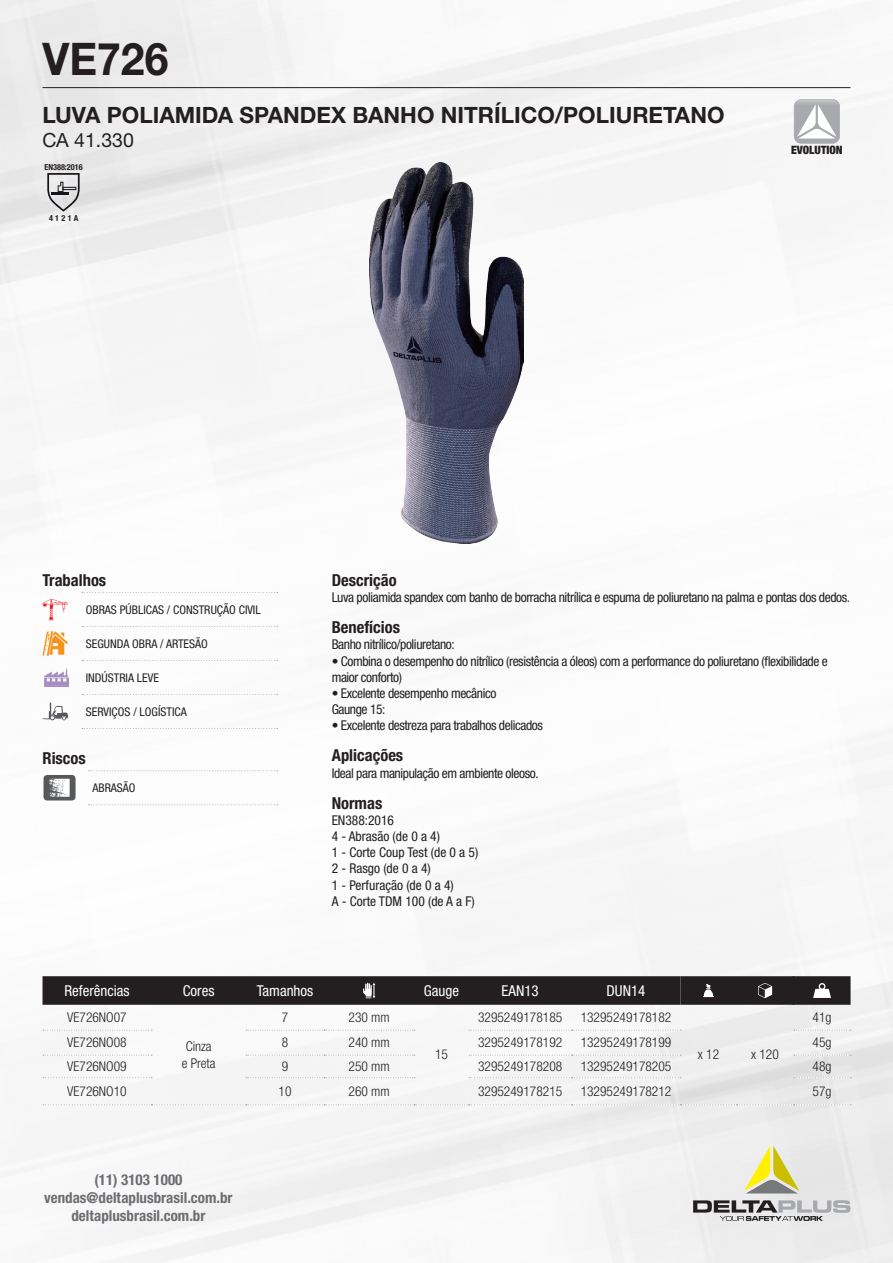
<style>
.page{position:relative;width:893px;height:1263px;background:#fff}
.page>*{position:absolute;margin:0;border:0;box-sizing:border-box;transform-origin:0 0}
.nome_do_produto{font:700 45px "Helvetica Neue LTW1 G";color:#231f20;scale:.95 1}
.nome_do_produto_subt{font:700 22.5px "Helvetica Neue LTW1 G";color:#231f20}
.nome_do_produto_subt-2{font:19.5px "Helvetica Neue LTW1 G";color:#231f20}
.texto_titulo{font:700 condensed 16.5px "Helvetica Neue LTW1 G";color:#231f20}
.nome_do_produto-2{font:700 condensed 16.5px "Helvetica Neue LTW1 G";color:#231f20}
.t1{font:700 condensed 15px/18px "Helvetica Neue LTW1 G";color:#6c6d70;text-align:center}
.tabela_titulo{font:condensed 15px "Helvetica Neue LTW1 G";color:#fff}
.texto{font:condensed 13.5px/16.2px "Helvetica Neue LTW1 G";letter-spacing:-.03em;color:#231f20}
.tabela_texto{font:300 condensed 13.5px "Helvetica Neue LTW1 G";color:#231f20}
.texto-2{font:condensed 13.5px "Helvetica Neue LTW1 G";color:#231f20}
.tabela_aplicacoes_te{font:condensed 12px "Helvetica Neue LTW1 G";color:#231f20}
.t2{font:900 condensed 11.55px "Helvetica Neue LT Std";color:#231f20}
.texto-3{font:700 condensed 8.25px "Helvetica Neue LTW1 G";color:#231f20}
</style>
<div class="page">
<img style="left:0;top:0;width:893px;height:1263px">
<svg style="left:744px;top:1145px;width:55px;height:48px;background:#d9d597"></svg>
<svg style="left:693px;top:1200px;width:157px;height:21px;background:#abaaab"></svg>
<hr style="left:43px;top:87px;width:807px;height:1px;background:#231f20">
<svg style="left:82px;top:592px;width:196px;height:1px"></svg>
<svg style="left:82px;top:626px;width:196px;height:1px"></svg>
<svg style="left:82px;top:660px;width:196px;height:1px"></svg>
<svg style="left:82px;top:694px;width:196px;height:1px"></svg>
<svg style="left:82px;top:728px;width:196px;height:1px"></svg>
<svg style="left:43px;top:599px;width:25px;height:21px"></svg>
<svg style="left:43px;top:631px;width:25px;height:25px"></svg>
<svg style="left:44px;top:669px;width:24px;height:18px"></svg>
<svg style="left:43px;top:703px;width:25px;height:17px"></svg>
<svg style="left:89px;top:770px;width:189px;height:1px"></svg>
<svg style="left:89px;top:804px;width:189px;height:1px"></svg>
<div style="left:44px;top:775px;width:32px;height:25px;background:#57585a;border-radius:4px"></div>
<svg style="left:49px;top:779px;width:21px;height:18px"></svg>
<svg style="left:43px;top:1030px;width:109px;height:1px"></svg>
<svg style="left:246px;top:1030px;width:169px;height:1px"></svg>
<svg style="left:469px;top:1030px;width:212px;height:1px"></svg>
<svg style="left:794px;top:1030px;width:57px;height:1px"></svg>
<svg style="left:43px;top:1055px;width:109px;height:1px"></svg>
<svg style="left:246px;top:1055px;width:169px;height:1px"></svg>
<svg style="left:469px;top:1055px;width:212px;height:1px"></svg>
<svg style="left:794px;top:1055px;width:57px;height:1px"></svg>
<svg style="left:246px;top:1077px;width:169px;height:1px"></svg>
<svg style="left:43px;top:1077px;width:109px;height:1px"></svg>
<svg style="left:469px;top:1077px;width:212px;height:1px"></svg>
<svg style="left:794px;top:1077px;width:57px;height:1px"></svg>
<svg style="left:43px;top:1104px;width:808px;height:1px"></svg>
<svg style="left:43px;top:976px;width:807px;height:29px;background:#2a2627"></svg>
<svg style="left:794px;top:99px;width:46px;height:45px"></svg>
<svg style="left:47px;top:173px;width:33px;height:39px"></svg>
<hr style="left:62px;top:187px;width:14px;height:3px;background:#18151a">
<hr style="left:51px;top:192px;width:17px;height:3px;background:#18151a">
<img style="left:369px;top:162px;width:155px;height:381px">
<p class="nome_do_produto" style="left:43px;top:31px;width:134px">VE726</p>
<p class="nome_do_produto_subt" style="left:43px;top:101px;width:683px">LUVA POLIAMIDA SPANDEX BANHO NITRÍLICO/POLIURETANO</p>
<p class="nome_do_produto_subt-2" style="left:43px;top:128px;width:93px">CA 41.330</p>
<p class="texto-3" style="left:44px;top:162px;width:40px">EN388:2016</p>
<p class="texto-3" style="left:49px;top:213px;width:31px">4 1 2 1 A</p>
<p class="t2" style="left:791px;top:143px;width:53px">EVOLUTION</p>
<p class="nome_do_produto-2" style="left:43px;top:570px;width:65px">Trabalhos</p>
<p class="tabela_aplicacoes_te" style="left:86px;top:602px;width:176px">OBRAS PÚBLICAS / CONSTRUÇÃO CIVIL</p>
<p class="tabela_aplicacoes_te" style="left:86px;top:636px;width:124px">SEGUNDA OBRA / ARTESÃO</p>
<p class="tabela_aplicacoes_te" style="left:86px;top:670px;width:75px">INDÚSTRIA LEVE</p>
<p class="tabela_aplicacoes_te" style="left:86px;top:704px;width:102px">SERVIÇOS / LOGÍSTICA</p>
<p class="nome_do_produto-2" style="left:43px;top:748px;width:45px">Riscos</p>
<p class="tabela_aplicacoes_te" style="left:92px;top:781px;width:45px">ABRASÃO</p>
<p class="texto_titulo" style="left:332px;top:570px;width:67px">Descrição</p>
<p class="texto" style="left:332px;top:589px;width:520px">Luva poliamida spandex com banho de borracha nitrílica e espuma de poliuretano na palma e pontas dos dedos.</p>
<p class="texto_titulo" style="left:332px;top:617px;width:70px">Benefícios</p>
<p class="texto" style="left:332px;top:637px;width:125px">Banho nitrílico/poliuretano:</p>
<p class="texto" style="left:332px;top:653px;width:498px">• Combina o desempenho do nitrílico (resistência a óleos) com a performance do poliuretano (flexibilidade e maior conforto)</p>
<p class="texto" style="left:332px;top:685px;width:166px">• Excelente desempenho mecânico</p>
<p class="texto" style="left:332px;top:701px;width:55px">Gaunge 15:</p>
<p class="texto" style="left:332px;top:718px;width:213px">• Excelente destreza para trabalhos delicados</p>
<p class="texto_titulo" style="left:332px;top:746px;width:73px">Aplicações</p>
<p class="texto" style="left:332px;top:765px;width:208px">Ideal para manipulação em ambiente oleoso.</p>
<p class="texto_titulo" style="left:332px;top:793px;width:52px">Normas</p>
<p class="texto-2" style="left:332px;top:812px;width:64px">EN388:2016</p>
<p class="texto-2" style="left:332px;top:828px;width:110px">4 - Abrasão (de 0 a 4)</p>
<p class="texto-2" style="left:332px;top:844px;width:148px">1 - Corte Coup Test (de 0 a 5)</p>
<p class="texto" style="left:332px;top:861px;width:101px">2 - Rasgo (de 0 a 4)</p>
<p class="texto-2" style="left:332px;top:877px;width:124px">1 - Perfuração (de 0 a 4)</p>
<p class="texto-2" style="left:332px;top:893px;width:145px">A - Corte TDM 100 (de A a F)</p>
<p class="tabela_titulo" style="left:64px;top:982px;width:67px">Referências</p>
<p class="tabela_titulo" style="left:183px;top:982px;width:33px">Cores</p>
<p class="tabela_titulo" style="left:257px;top:982px;width:58px">Tamanhos</p>
<p class="tabela_titulo" style="left:424px;top:982px;width:37px">Gauge</p>
<p class="tabela_titulo" style="left:502px;top:982px;width:39px">EAN13</p>
<p class="tabela_titulo" style="left:607px;top:982px;width:40px">DUN14</p>
<p class="tabela_texto" style="left:67px;top:1009px;width:61px">VE726NO07</p>
<p class="tabela_texto" style="left:186px;top:1039px;width:27px">Cinza</p>
<p class="tabela_texto" style="left:182px;top:1055px;width:35px">e Preta</p>
<p class="tabela_texto" style="left:282px;top:1009px;width:8px">7</p>
<p class="tabela_texto" style="left:349px;top:1009px;width:43px">230 mm</p>
<p class="tabela_texto" style="left:478px;top:1009px;width:86px">3295249178185</p>
<p class="tabela_texto" style="left:581px;top:1009px;width:92px">13295249178182</p>
<p class="tabela_texto" style="left:813px;top:1009px;width:20px">41g</p>
<p class="tabela_texto" style="left:67px;top:1035px;width:61px">VE726NO08</p>
<p class="tabela_texto" style="left:282px;top:1035px;width:8px">8</p>
<p class="tabela_texto" style="left:349px;top:1035px;width:43px">240 mm</p>
<p class="tabela_texto" style="left:478px;top:1035px;width:86px">3295249178192</p>
<p class="tabela_texto" style="left:581px;top:1035px;width:92px">13295249178199</p>
<p class="tabela_texto" style="left:813px;top:1035px;width:20px">45g</p>
<p class="tabela_texto" style="left:67px;top:1058px;width:61px">VE726NO09</p>
<p class="tabela_texto" style="left:282px;top:1058px;width:8px">9</p>
<p class="tabela_texto" style="left:349px;top:1058px;width:43px">250 mm</p>
<p class="tabela_texto" style="left:478px;top:1058px;width:86px">3295249178208</p>
<p class="tabela_texto" style="left:581px;top:1058px;width:92px">13295249178205</p>
<p class="tabela_texto" style="left:813px;top:1058px;width:20px">48g</p>
<p class="tabela_texto" style="left:67px;top:1083px;width:61px">VE726NO10</p>
<p class="tabela_texto" style="left:279px;top:1083px;width:14px">10</p>
<p class="tabela_texto" style="left:349px;top:1083px;width:43px">260 mm</p>
<p class="tabela_texto" style="left:478px;top:1083px;width:86px">3295249178215</p>
<p class="tabela_texto" style="left:581px;top:1083px;width:92px">13295249178212</p>
<p class="tabela_texto" style="left:813px;top:1083px;width:20px">57g</p>
<p class="tabela_texto" style="left:698px;top:1047px;width:23px">x 12</p>
<p class="tabela_texto" style="left:751px;top:1047px;width:29px">x 120</p>
<p class="tabela_texto" style="left:435px;top:1047px;width:14px">15</p>
<p class="t1" style="left:44px;top:1170px;width:190px">(11) 3103 1000 vendas@deltaplusbrasil.com.br deltaplusbrasil.com.br</p>
</div>
